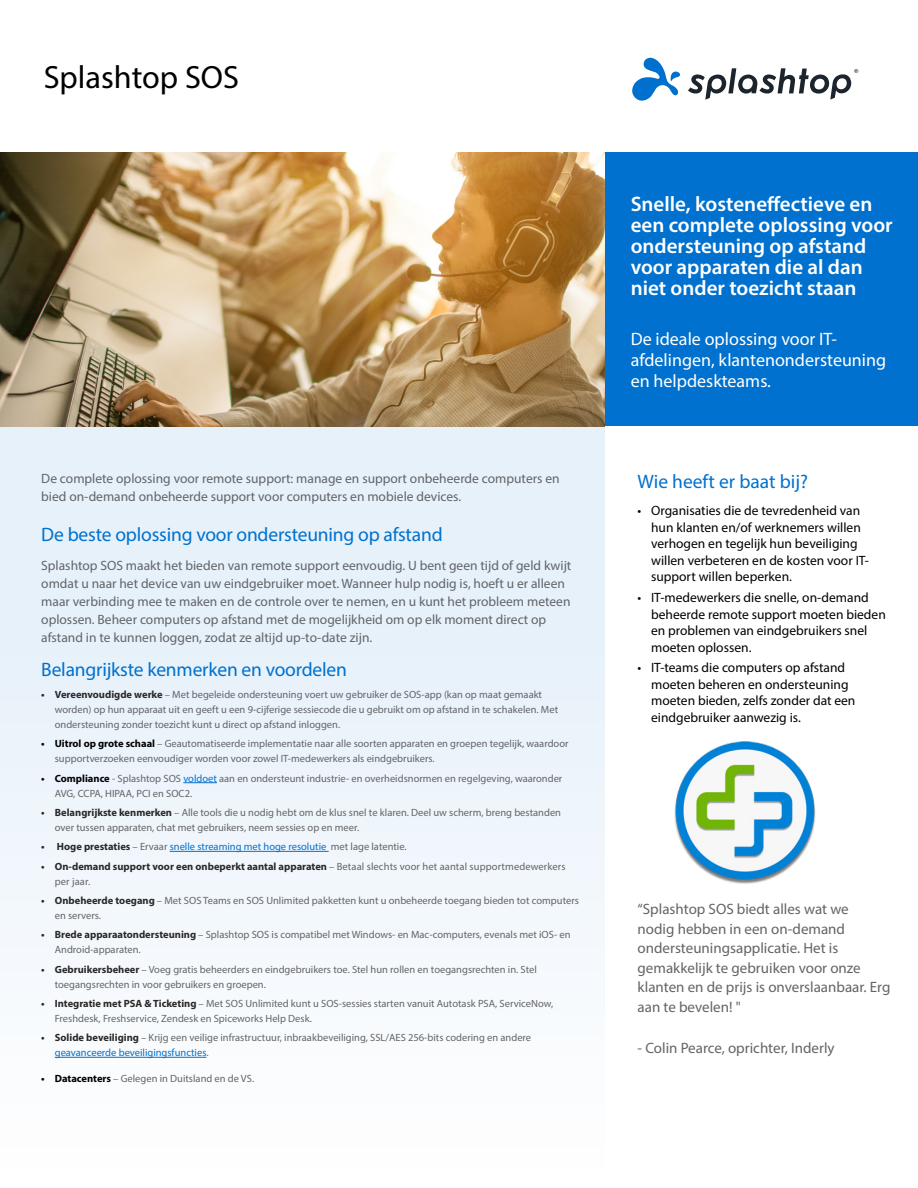
<style>
.page{position:relative;width:918px;height:1188px;background:#fff}
.page>*{position:absolute;margin:0;border:0;box-sizing:border-box;transform-origin:0 0}
.t1{font:32.25px "Myriad Pro";color:#000}
.t2{font:600 21px/21px "Myriad Pro";color:#fff}
.t3{font:19.5px "Myriad Pro";letter-spacing:-.01em;color:#0071ce}
.t4{font:18px/21px "Myriad Pro";color:#fff}
.t5{font:15px/19.5px "Myriad Pro";color:#636466}
.t6{font:13.5px/18px "Myriad Pro";color:#636466}
.t7{font:13.5px/16.5px "Myriad Pro";color:#000}
.t8{font:10.5px/15px "Myriad Pro";color:#636466}
.t9{font:10.5px "Myriad Pro";color:#0071ce}
.s1{font-weight:700;color:#292829}
.s2{font-weight:700;color:#000}
.s3{color:#0071ce}
.s4{color:#636466}
</style>
<div class="page">
<div style="left:0;top:426px;width:605px;height:762px;background:linear-gradient(to bottom,#e1eef9,#fdfdfe)"></div>
<div style="left:591px;top:142px;width:327px;height:285px;background:#fff"></div>
<div style="left:605px;top:152px;width:313px;height:274px;background:#0071ce"></div>
<hr style="left:183px;top:782px;width:34px;height:1px;background:#0071ce">
<hr style="left:170px;top:851px;width:159px;height:1px;background:#0071ce">
<hr style="left:55px;top:1057px;width:151px;height:1px;background:#0071ce">
<img style="left:0;top:152px;width:605px;height:274px">
<img style="left:674px;top:741px;width:142px;height:143px">
<svg style="left:688px;top:68px;width:170px;height:32px"></svg>
<svg style="left:632px;top:58px;width:49px;height:43px"></svg>
<h1 class="t1" style="left:44px;top:58px;width:197px">Splashtop SOS</h1>
<p class="t6" style="left:41px;top:470px;width:520px">De complete oplossing voor remote support: manage en support onbeheerde computers en bied on-demand onbeheerde support voor computers en mobiele devices.</p>
<h3 class="t3" style="left:41px;top:523px;width:403px">De beste oplossing voor ondersteuning op afstand</h3>
<p class="t6" style="left:41px;top:556px;width:532px">Splashtop SOS maakt het bieden van remote support eenvoudig. U bent geen tijd of geld kwijt omdat u naar het device van uw eindgebruiker moet. Wanneer hulp nodig is, hoeft u er alleen maar verbinding mee te maken en de controle over te nemen, en u kunt het probleem meteen oplossen. Beheer computers op afstand met de mogelijkheid om op elk moment direct op afstand in te kunnen loggen, zodat ze altijd up-to-date zijn.</p>
<h3 class="t3" style="left:41px;top:657px;width:307px">Belangrijkste kenmerken en voordelen</h3>
<p class="t8" style="left:55px;top:687px;width:505px;text-indent:-14px"><span class="s1">• Vereenvoudigde werke</span> – Met begeleide ondersteuning voert uw gebruiker de SOS-app (kan op maat gemaakt worden) op hun apparaat uit en geeft u een 9-cijferige sessiecode die u gebruikt om op afstand in te schakelen. Met ondersteuning zonder toezicht kunt u direct op afstand inloggen.</p>
<p class="t8" style="left:55px;top:736px;width:515px;text-indent:-14px"><span class="s2">• Uitrol op grote schaal</span> – Geautomatiseerde implementatie naar alle soorten apparaten en groepen tegelijk, waardoor supportverzoeken eenvoudiger worden voor zowel IT-medewerkers als eindgebruikers.</p>
<p class="t8" style="left:55px;top:770px;width:509px;text-indent:-14px"><span class="s2">• Compliance</span> - Splashtop SOS <span class="s3">voldoet</span> aan en ondersteunt industrie- en overheidsnormen en regelgeving, waaronder<br>AVG, CCPA, HIPAA, PCI en SOC2.</p>
<p class="t8" style="left:55px;top:805px;width:508px;text-indent:-14px"><span class="s1">• Belangrijkste kenmerken</span> – Alle tools die u nodig hebt om de klus snel te klaren. Deel uw scherm, breng bestanden over tussen apparaten, chat met gebruikers, neem sessies op en meer.</p>
<p class="t9" style="left:41px;top:840px;width:367px"><span class="s1">• Hoge prestaties</span> <span class="s4">– Ervaar</span> snelle streaming met hoge resolutie <span class="s4">met lage latentie.</span></p>
<p class="t8" style="left:55px;top:858px;width:512px;text-indent:-14px"><span class="s1">• On-demand support voor een onbeperkt aantal apparaten</span> – Betaal slechts voor het aantal supportmedewerkers per jaar.</p>
<p class="t8" style="left:55px;top:893px;width:526px;text-indent:-14px"><span class="s1">• Onbeheerde toegang</span> – Met SOS Teams en SOS Unlimited pakketten kunt u onbeheerde toegang bieden tot computers en servers.</p>
<p class="t8" style="left:55px;top:927px;width:517px;text-indent:-14px"><span class="s1">• Brede apparaatondersteuning</span> – Splashtop SOS is compatibel met Windows- en Mac-computers, evenals met iOS- en<br>Android-apparaten.</p>
<p class="t8" style="left:55px;top:961px;width:484px;text-indent:-14px"><span class="s1">• Gebruikersbeheer</span> – Voeg gratis beheerders en eindgebruikers toe. Stel hun rollen en toegangsrechten in. Stel toegangsrechten in voor gebruikers en groepen.</p>
<p class="t8" style="left:55px;top:996px;width:500px;text-indent:-14px"><span class="s1">• Integratie met PSA &amp; Ticketing</span> – Met SOS Unlimited kunt u SOS-sessies starten vanuit Autotask PSA, ServiceNow,<br>Freshdesk, Freshservice, Zendesk en Spiceworks Help Desk.</p>
<p class="t8" style="left:55px;top:1030px;width:478px;text-indent:-14px"><span class="s1">• Solide beveiliging</span> – Krijg een veilige infrastructuur, inbraakbeveiliging, SSL/AES 256-bits codering en andere <span class="s3">geavanceerde beveiligingsfuncties</span>.</p>
<p class="t8" style="left:41px;top:1070px;width:214px"><span class="s2">• Datacenters</span> – Gelegen in Duitsland en de VS.</p>
<h2 class="t2" style="left:631px;top:193px;width:264px">Snelle, kosteneffectieve en een complete oplossing voor ondersteuning op afstand voor apparaten die al dan niet onder toezicht staan</h2>
<h3 class="t4" style="left:631px;top:329px;width:257px">De ideale oplossing voor IT&shy;afdelingen, klantenondersteuning en helpdeskteams.</h3>
<h3 class="t3" style="left:638px;top:469px;width:172px">Wie heeft er baat bij?</h3>
<p class="t7" style="left:651px;top:502px;width:219px;text-indent:-14px">• Organisaties die de tevredenheid van hun klanten en/of werknemers willen verhogen en tegelijk hun beveiliging willen verbeteren en de kosten voor IT&shy;support willen beperken.</p>
<p class="t7" style="left:651px;top:589px;width:236px;text-indent:-14px">• IT-medewerkers die snelle, on-demand beheerde remote support moeten bieden en problemen van eindgebruikers snel moeten oplossen.</p>
<p class="t7" style="left:651px;top:659px;width:206px;text-indent:-14px">• IT-teams die computers op afstand moeten beheren en ondersteuning moeten bieden, zelfs zonder dat een eindgebruiker aanwezig is.</p>
<h3 class="t5" style="left:638px;top:899px;width:254px">“Splashtop SOS biedt alles wat we<br>nodig hebben in een on-demand ondersteuningsapplicatie. Het is gemakkelijk te gebruiken voor onze klanten en de prijs is onverslaanbaar. Erg aan te bevelen! "</h3>
<h3 class="t5" style="left:638px;top:1038px;width:199px">- Colin Pearce, oprichter, Inderly</h3>
</div>
